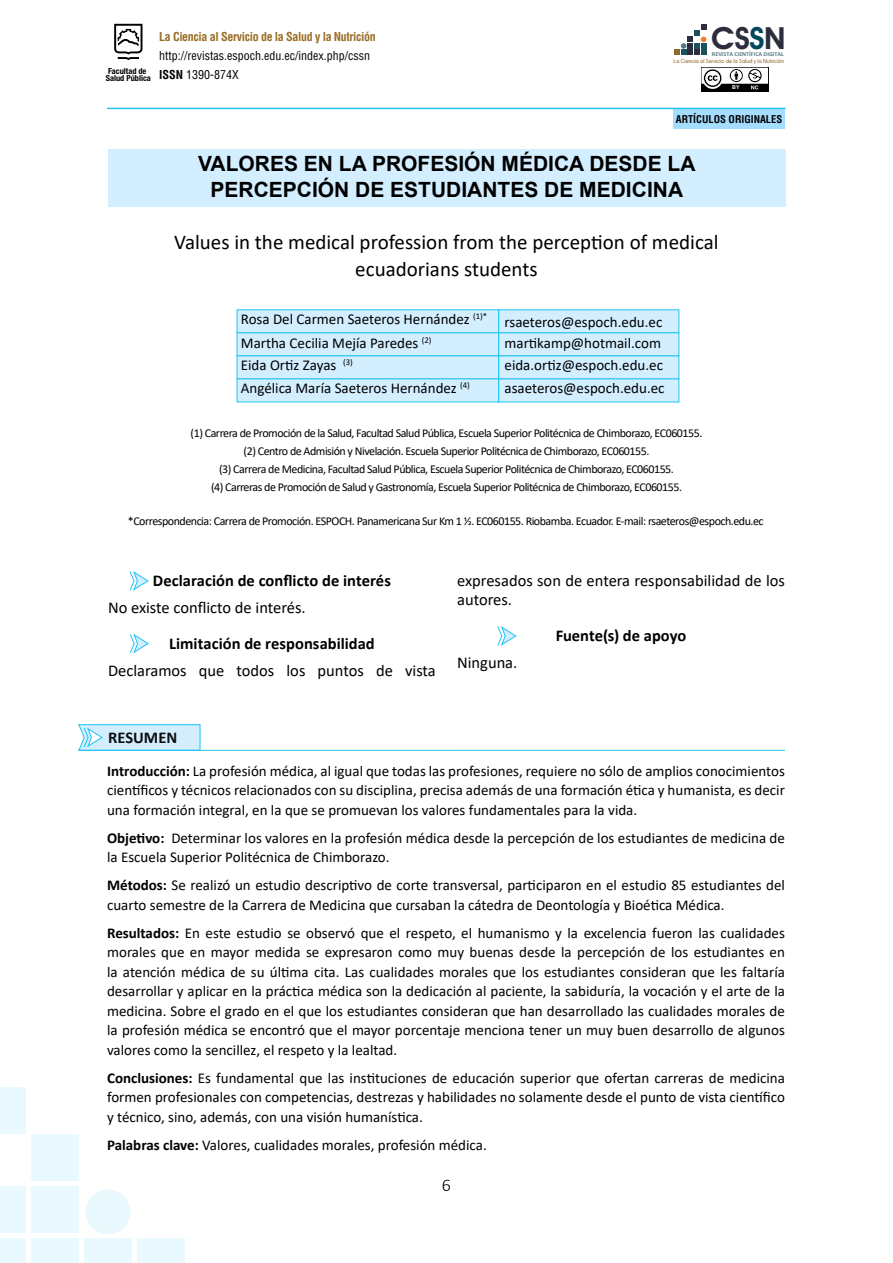
<style>
.page{position:relative;width:893px;height:1263px;background:#fff}
.page>*{position:absolute;margin:0;border:0;box-sizing:border-box;transform-origin:0 0}
.t1{font:600 30.6px "Avant Garde IT Cby BT";color:#2c2e3d}
.t2{font:21px/27px "Calibri";color:#000;text-align:center}
.t3{font:700 21px/25.5px "Arial";color:#000;text-align:center}
.t4{font:300 18px "Calibri";color:#000}
.t5{font:16.5px/19px "Calibri";color:#000}
.t6{font:700 16.5px "Calibri";color:#000}
.t7{font:700 16.5px "Calibri";color:#0d0d0d}
.t8{font:15px/19.5px "Calibri";color:#000;text-align:justify}
.t9{font:12px/18px "Calibri";letter-spacing:-.04em;color:#000;text-align:center}
.t10{font:condensed 12px/18.8px "Helvetica LT Std";color:#000}
.t11{font:700 condensed 12px "Helvetica LT Std";letter-spacing:-.03em;color:#996d25}
.t12{font:300 12px "Calibri";color:#000}
.t13{font:700 condensed 10.5px "Helvetica LT Std";color:#000}
.t14{font:700 condensed 8.25px/7.2px "Helvetica Neue";color:#000}
.t15{font:700 5.85px "Champagne&Limousines";color:#90692d;scale:.96 1}
.t16{font:700 5.85px "Calibri";color:#537b82}
.t17{font:700 5.25px "Arial";color:#fff}
.s1{font-weight:700}
.s2{color:#03475c}
</style>
<div class="page">
<div style="left:84px;top:1238px;width:48px;height:25px;background:#e9f9fd"></div>
<div style="left:32px;top:1238px;width:47px;height:25px;background:#e9f9fd"></div>
<div style="left:32px;top:1186px;width:47px;height:46px;background:#e9f9fd"></div>
<div style="left:32px;top:1134px;width:47px;height:47px;background:#e9f9fd"></div>
<div style="left:0;top:1238px;width:26px;height:25px;background:#e9f9fd"></div>
<div style="left:0;top:1186px;width:26px;height:46px;background:#e9f9fd"></div>
<div style="left:0;top:1087px;width:26px;height:46px;background:#e9f9fd"></div>
<div style="left:137px;top:1238px;width:48px;height:25px;background:#e9f9fd"></div>
<div style="left:86px;top:1189px;width:45px;height:45px;background:#e9f9fd;border-radius:50%"></div>
<div style="left:108px;top:149px;width:677px;height:57px;background:#d3eeff"></div>
<div style="left:498px;top:309px;width:181px;height:24px;background:#d3eeff"></div>
<div style="left:237px;top:309px;width:262px;height:24px;background:#d3eeff"></div>
<div style="left:498px;top:332px;width:181px;height:24px;background:#d3eeff;border:1px solid #20c4f4"></div>
<div style="left:237px;top:332px;width:262px;height:24px;background:#d3eeff;border:1px solid #20c4f4"></div>
<div style="left:498px;top:355px;width:181px;height:24px;background:#d3eeff;border:1px solid #20c4f4"></div>
<div style="left:237px;top:355px;width:262px;height:24px;background:#d3eeff;border:1px solid #20c4f4"></div>
<div style="left:498px;top:378px;width:181px;height:24px;background:#d3eeff;border:1px solid #20c4f4"></div>
<div style="left:237px;top:378px;width:262px;height:24px;background:#d3eeff;border:1px solid #20c4f4"></div>
<svg style="left:114px;top:24px;width:29px;height:37px"></svg>
<svg style="left:674px;top:24px;width:32px;height:31px"></svg>
<svg style="left:701px;top:67px;width:68px;height:24px"></svg>
<svg style="left:701px;top:68px;width:67px;height:22px"></svg>
<div style="left:673px;top:108px;width:112px;height:21px;background:#a5ddff"></div>
<hr style="left:108px;top:108px;width:677px;height:1px;background:#20c4f4">
<svg style="left:78px;top:724px;width:123px;height:27px;background:#c4eafd"></svg>
<hr style="left:79px;top:750px;width:705px;height:1px;background:#20c4f4">
<svg style="left:129px;top:571px;width:20px;height:20px"></svg>
<svg style="left:129px;top:633px;width:20px;height:21px"></svg>
<svg style="left:497px;top:626px;width:20px;height:20px"></svg>
<p class="t11" style="left:159px;top:29px;width:218px">La Ciencia al Servicio de la Salud y la Nutrición</p>
<p class="t10" style="left:159px;top:46px;width:212px">http://revistas.espoch.edu.ec/index.php/cssn<br><span class="s1">ISSN</span> 1390-874X</p>
<p class="t12" style="left:108px;top:60px;width:209px">Rosa Del Carmen Saeteros Hernández et al.</p>
<p class="t14" style="left:106px;top:67px;width:47px">Facultad de<br>Salud Pública</p>
<h1 class="t1" style="left:711px;top:19px;width:76px">CS<span class="s2">S</span>N</h1>
<p class="t15" style="left:674px;top:57px;width:116px">La Ciencia al Servicio de la Salud y la Nutrición</p>
<p class="t16" style="left:712px;top:49px;width:73px">REVISTA CIENTÍFICA DIGITAL</p>
<p class="t17" style="left:732px;top:84px;width:9px">BY</p>
<p class="t13" style="left:676px;top:112px;width:108px">ARTÍCULOS ORIGINALES</p>
<h2 class="t3" style="left:198px;top:151px;width:499px">VALORES EN LA PROFESIÓN MÉDICA DESDE LA<br>PERCEPCIÓN DE ESTUDIANTES DE MEDICINA</h2>
<h2 class="t2" style="left:174px;top:228px;width:546px">Values in the medical profession from the perception of medical ecuadorians students</h2>
<p class="t8" style="left:241px;top:309px;width:248px">Rosa Del Carmen Saeteros Hernández <sup>(1)*</sup></p>
<p class="t8" style="left:504px;top:311px;width:159px">rsaeteros@espoch.edu.ec</p>
<p class="t8" style="left:241px;top:333px;width:192px">Martha Cecilia Mejía Paredes <sup>(2)</sup></p>
<p class="t8" style="left:504px;top:333px;width:158px">martikamp@hotmail.com</p>
<p class="t8" style="left:241px;top:355px;width:114px">Eida Ortiz Zayas <sup>(3)</sup></p>
<p class="t8" style="left:504px;top:355px;width:160px">eida.ortiz@espoch.edu.ec</p>
<p class="t8" style="left:241px;top:378px;width:231px">Angélica María Saeteros Hernández <sup>(4)</sup></p>
<p class="t8" style="left:504px;top:378px;width:162px">asaeteros@espoch.edu.ec</p>
<p class="t9" style="left:191px;top:423px;width:513px">(1) Carrera de Promoción de la Salud, Facultad Salud Pública, Escuela Superior Politécnica de Chimborazo, EC060155. (2) Centro de Admisión y Nivelación. Escuela Superior Politécnica de Chimborazo, EC060155.<br>(3) Carrera de Medicina, Facultad Salud Pública, Escuela Superior Politécnica de Chimborazo, EC060155.<br>(4) Carreras de Promoción de Salud y Gastronomía, Escuela Superior Politécnica de Chimborazo, EC060155.</p>
<p class="t9" style="left:128px;top:512px;width:637px">*Correspondencia: Carrera de Promoción. ESPOCH. Panamericana Sur Km 1 ½. EC060155. Riobamba. Ecuador. E-mail: rsaeteros@espoch.edu.ec</p>
<p class="t6" style="left:153px;top:569px;width:240px">Declaración de conflicto de interés</p>
<p class="t5" style="left:108px;top:597px;width:199px">No existe conflicto de interés.</p>
<p class="t6" style="left:169px;top:632px;width:207px">Limitación de responsabilidad</p>
<p class="t5" style="left:108px;top:660px;width:329px">Declaramos que todos los puntos de vista</p>
<p class="t7" style="left:108px;top:726px;width:71px">RESUMEN</p>
<p class="t5" style="left:457px;top:571px;width:329px">expresados son de entera responsabilidad de los autores.</p>
<p class="t6" style="left:556px;top:624px;width:132px">Fuente(s) de apoyo</p>
<p class="t5" style="left:457px;top:653px;width:62px">Ninguna.</p>
<p class="t8" style="left:107px;top:761px;width:679px"><span class="s1">Introducción:</span> La profesión médica, al igual que todas las profesiones, requiere no sólo de amplios conocimientos científicos y técnicos relacionados con su disciplina, precisa además de una formación ética y humanista, es decir una formación integral, en la que se promuevan los valores fundamentales para la vida.</p>
<p class="t8" style="left:107px;top:828px;width:679px"><span class="s1">Objetivo:</span> Determinar los valores en la profesión médica desde la percepción de los estudiantes de medicina de la Escuela Superior Politécnica de Chimborazo.</p>
<p class="t8" style="left:107px;top:875px;width:679px"><span class="s1">Métodos:</span> Se realizó un estudio descriptivo de corte transversal, participaron en el estudio 85 estudiantes del cuarto semestre de la Carrera de Medicina que cursaban la cátedra de Deontología y Bioética Médica.</p>
<p class="t8" style="left:107px;top:923px;width:679px"><span class="s1">Resultados:</span> En este estudio se observó que el respeto, el humanismo y la excelencia fueron las cualidades morales que en mayor medida se expresaron como muy buenas desde la percepción de los estudiantes en la atención médica de su última cita. Las cualidades morales que los estudiantes consideran que les faltaría desarrollar y aplicar en la práctica médica son la dedicación al paciente, la sabiduría, la vocación y el arte de la medicina. Sobre el grado en el que los estudiantes consideran que han desarrollado las cualidades morales de la profesión médica se encontró que el mayor porcentaje menciona tener un muy buen desarrollo de algunos valores como la sencillez, el respeto y la lealtad.</p>
<p class="t8" style="left:107px;top:1068px;width:679px"><span class="s1">Conclusiones:</span> Es fundamental que las instituciones de educación superior que ofertan carreras de medicina formen profesionales con competencias, destrezas y habilidades no solamente desde el punto de vista científico y técnico, sino, además, con una visión humanística.</p>
<p class="t8" style="left:107px;top:1135px;width:381px"><span class="s1">Palabras clave:</span> Valores, cualidades morales, profesión médica.</p>
<p class="t4" style="left:442px;top:1174px;width:11px">6</p>
</div>
